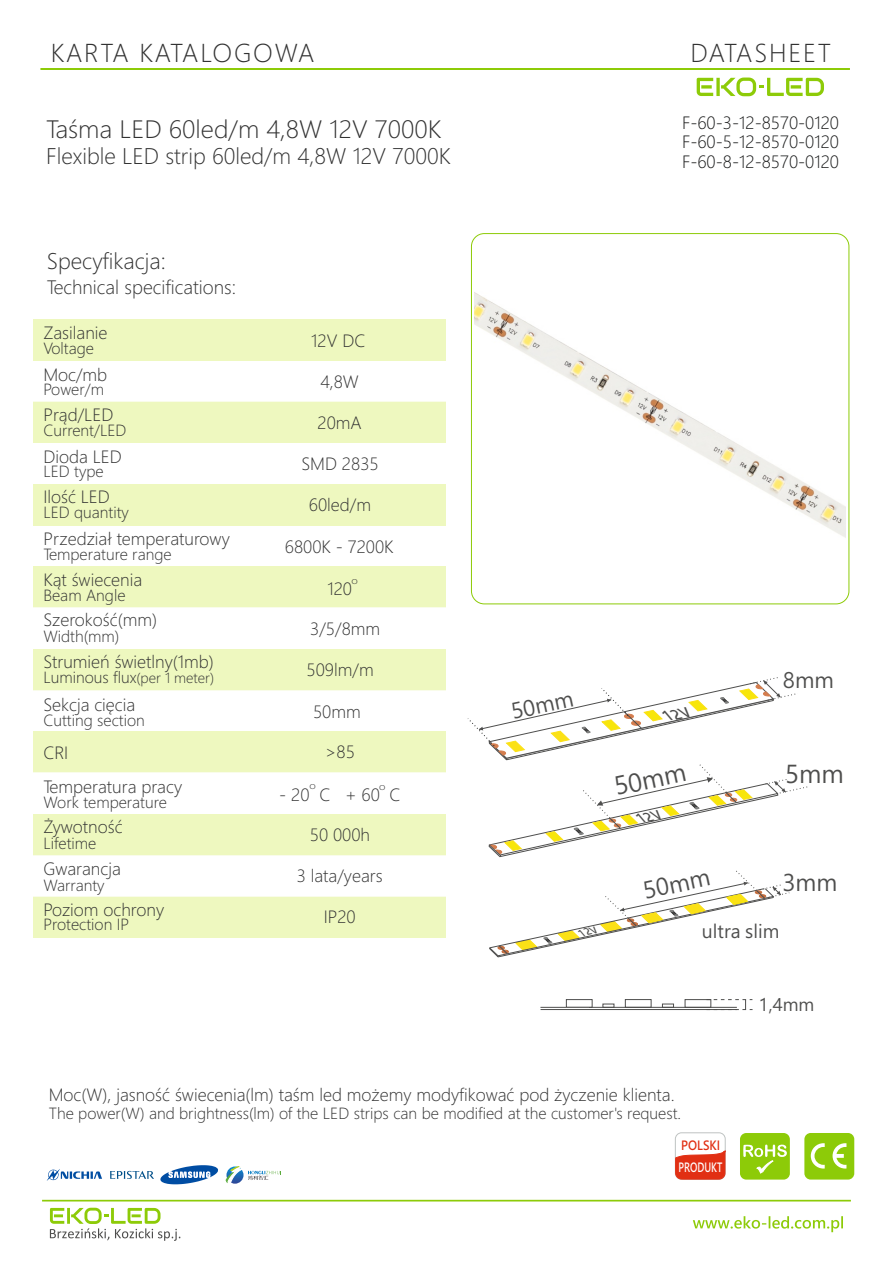
<style>
.page{position:relative;width:893px;height:1263px;background:#fff}
.page>*{position:absolute;margin:0;border:0;box-sizing:border-box;transform-origin:0 0}
.t1{font:24.15px "Microsoft Jheng Hei UI Regular";color:#4e4e4d}
.t2{font:300 24px "Microsoft Ya Hei";letter-spacing:.075em;color:#323232}
.t3{font:300 23.4px "Microsoft Ya Hei";color:#323232}
.t4{font:22.65px "Microsoft Jheng Hei UI Regular";color:#4e4e4d}
.t5{font:300 21px "Microsoft Ya Hei";color:#323232}
.t6{font:21px "Microsoft Jheng Hei UI Regular";color:#4e4e4d}
.t7{font:300 18px "Microsoft Ya Hei";color:#323232}
.t8{font:18px "Microsoft Jheng Hei UI Regular";color:#4e4e4d}
.t9{font:17.1px "Microsoft Jheng Hei UI Regular";color:#4e4e4d}
.t10{font:300 16.5px "Microsoft Ya Hei";color:#323232}
.t11{font:300 16.5px/19.6px "Microsoft Ya Hei";color:#151616;text-align:justify}
.t12{font:300 15px "Microsoft Ya Hei";color:#323232}
.t13{font:12.6px "Microsoft Jheng Hei UI Bold";color:#fff;scale:.72 1}
.t14{font:12.6px "Microsoft Jheng Hei UI Bold";color:#e12f13;scale:.88 1}
.t15{font:300 9px "Microsoft Ya Hei";color:#323232;scale:1.17 1}
.s1{font-size:13.5px}
</style>
<div class="page">
<svg style="left:697px;top:78px;width:127px;height:18px"></svg>
<div style="left:804px;top:1133px;width:50px;height:46px;background:#8dcb08;border-radius:6px"></div>
<svg style="left:811px;top:1143px;width:14px;height:25px"></svg>
<svg style="left:832px;top:1143px;width:14px;height:25px"></svg>
<div style="left:740px;top:1133px;width:50px;height:46px;background:#8dcb08;border-radius:6px"></div>
<div style="left:675px;top:1132px;width:50px;height:47px;background:#fff;border:1px solid #bfc3c2;border-radius:6px"></div>
<svg style="left:743px;top:1144px;width:44px;height:30px"></svg>
<svg style="left:675px;top:1150px;width:51px;height:30px;background:#e4523c"></svg>
<hr style="left:41px;top:68px;width:809px;height:2px;background:#8dcb08">
<div style="left:457px;top:218px;width:407px;height:401px;border:21px solid #fff;border-radius:18px"></div>
<div style="left:471px;top:233px;width:378px;height:371px;border:1px solid #8dcb08;border-radius:13px"></div>
<svg style="left:566px;top:999px;width:26px;height:8px"></svg>
<div style="left:625px;top:999px;width:26px;height:8px;border:1px solid #4e4e4d"></div>
<div style="left:685px;top:999px;width:26px;height:8px;border:1px solid #4e4e4d"></div>
<svg style="left:603px;top:1004px;width:11px;height:3px"></svg>
<svg style="left:662px;top:1004px;width:12px;height:3px"></svg>
<hr style="left:540px;top:1007px;width:197px;height:1px;background:#4e4e4d">
<hr style="left:540px;top:1009px;width:197px;height:1px;background:#4e4e4d">
<svg style="left:706px;top:999px;width:46px;height:11px"></svg>
<img style="left:475px;top:282px;width:371px;height:272px">
<div style="left:34px;top:896px;width:412px;height:41px;background:#eef8bf"></div>
<div style="left:33px;top:567px;width:413px;height:41px;background:#eef8bf"></div>
<div style="left:33px;top:401px;width:413px;height:42px;background:#eef8bf"></div>
<div style="left:33px;top:607px;width:413px;height:42px;background:#fff"></div>
<div style="left:33px;top:649px;width:413px;height:41px;background:#eef8bf"></div>
<div style="left:34px;top:731px;width:412px;height:41px;background:#eef8bf"></div>
<div style="left:34px;top:814px;width:412px;height:41px;background:#eef8bf"></div>
<div style="left:33px;top:360px;width:413px;height:42px;background:#fff"></div>
<div style="left:33px;top:484px;width:413px;height:41px;background:#eef8bf"></div>
<div style="left:33px;top:319px;width:413px;height:41px;background:#eef8bf"></div>
<svg style="left:110px;top:1171px;width:44px;height:8px"></svg>
<svg style="left:47px;top:1169px;width:55px;height:12px"></svg>
<svg style="left:160px;top:1165px;width:58px;height:19px"></svg>
<svg style="left:225px;top:1166px;width:56px;height:18px"></svg>
<hr style="left:42px;top:1200px;width:809px;height:1px;background:#8dcb08">
<svg style="left:50px;top:1208px;width:130px;height:33px"></svg>
<svg style="left:693px;top:1216px;width:150px;height:16px"></svg>
<svg style="left:467px;top:677px;width:341px;height:180px"></svg>
<svg style="left:489px;top:870px;width:301px;height:87px"></svg>
<h2 class="t2" style="left:51px;top:43px;width:265px">KARTA KATALOGOWA</h2>
<h2 class="t2" style="left:690px;top:43px;width:142px">DATASHEET</h2>
<h3 class="t3" style="left:46px;top:119px;width:397px">Taśma LED 60led/m 4,8W 12V 7000K</h3>
<p class="t5" style="left:46px;top:147px;width:406px">Flexible LED strip 60led/m 4,8W 12V 7000K</p>
<p class="t5" style="left:47px;top:252px;width:120px">Specyfikacja:</p>
<p class="t7" style="left:47px;top:279px;width:191px">Technical specifications:</p>
<p class="t10" style="left:43px;top:326px;width:66px">Zasilanie</p>
<p class="t12" style="left:43px;top:341px;width:52px">Voltage</p>
<p class="t10" style="left:43px;top:368px;width:65px">Moc/mb</p>
<p class="t12" style="left:43px;top:383px;width:62px">Power/m</p>
<p class="t10" style="left:311px;top:334px;width:56px">12V DC</p>
<p class="t10" style="left:320px;top:374px;width:40px">4,8W</p>
<p class="t10" style="left:43px;top:408px;width:71px">Prąd/LED</p>
<p class="t10" style="left:318px;top:416px;width:46px">20mA</p>
<p class="t12" style="left:43px;top:424px;width:85px">Current/LED</p>
<p class="t10" style="left:43px;top:449px;width:80px">Dioda LED</p>
<p class="t12" style="left:43px;top:465px;width:62px">LED type</p>
<p class="t10" style="left:43px;top:490px;width:68px">Ilość LED</p>
<p class="t12" style="left:43px;top:506px;width:87px">LED quantity</p>
<p class="t10" style="left:43px;top:532px;width:188px">Przedział temperaturowy</p>
<p class="t12" style="left:43px;top:548px;width:130px">Temperature range</p>
<p class="t10" style="left:43px;top:573px;width:100px">Kąt świecenia</p>
<p class="t12" style="left:43px;top:589px;width:84px">Beam Angle</p>
<p class="t10" style="left:43px;top:613px;width:115px">Szerokość(mm)</p>
<p class="t12" style="left:43px;top:630px;width:78px">Width(mm)</p>
<p class="t10" style="left:43px;top:655px;width:172px">Strumień świetlny(1mb)</p>
<p class="t12" style="left:43px;top:671px;width:172px">Luminous flux<span class="s1">(per 1 meter)</span></p>
<p class="t10" style="left:43px;top:697px;width:94px">Sekcja cięcia</p>
<p class="t12" style="left:43px;top:713px;width:103px">Cutting section</p>
<p class="t10" style="left:43px;top:746px;width:27px">CRI</p>
<p class="t10" style="left:301px;top:457px;width:79px">SMD 2835</p>
<p class="t10" style="left:309px;top:497px;width:64px">60led/m</p>
<p class="t10" style="left:285px;top:539px;width:110px">6800K - 7200K</p>
<p class="t15" style="left:351px;top:577px;width:7px">o</p>
<p class="t10" style="left:327px;top:582px;width:26px">120</p>
<p class="t10" style="left:310px;top:622px;width:71px">3/5/8mm</p>
<p class="t10" style="left:307px;top:663px;width:69px">509lm/m</p>
<p class="t10" style="left:313px;top:704px;width:49px">50mm</p>
<p class="t10" style="left:325px;top:745px;width:31px">&gt;85</p>
<p class="t10" style="left:43px;top:779px;width:140px">Temperatura pracy</p>
<p class="t10" style="left:279px;top:788px;width:123px">- 20 C + 60 C</p>
<p class="t15" style="left:309px;top:782px;width:7px">o</p>
<p class="t15" style="left:379px;top:782px;width:7px">o</p>
<p class="t12" style="left:43px;top:796px;width:125px">Work temperature</p>
<p class="t10" style="left:43px;top:819px;width:81px">Żywotność</p>
<p class="t10" style="left:310px;top:827px;width:62px">50 000h</p>
<p class="t12" style="left:43px;top:879px;width:63px">Warranty</p>
<p class="t12" style="left:43px;top:836px;width:55px">Lifetime</p>
<p class="t10" style="left:43px;top:861px;width:79px">Gwarancja</p>
<p class="t10" style="left:297px;top:869px;width:88px">3 lata/years</p>
<p class="t12" style="left:43px;top:918px;width:87px">Protection IP</p>
<p class="t10" style="left:43px;top:902px;width:122px">Poziom ochrony</p>
<p class="t10" style="left:324px;top:909px;width:34px">IP20</p>
<p class="t11" style="left:682px;top:114px;width:159px">F-60-3-12-8570-0120<br>F-60-5-12-8570-0120<br>F-60-8-12-8570-0120</p>
<p class="t6" style="left:509px;top:701px;width:65px;rotate:-12deg">50mm</p>
<h1 class="t1" style="left:612px;top:774px;width:74px;rotate:-12deg">50mm</h1>
<p class="t6" style="left:783px;top:669px;width:53px">8mm</p>
<h1 class="t1" style="left:785px;top:762px;width:60px">5mm</h1>
<h3 class="t4" style="left:641px;top:879px;width:70px;rotate:-12deg">50mm</h3>
<h3 class="t4" style="left:782px;top:870px;width:56px">3mm</h3>
<p class="t8" style="left:702px;top:922px;width:79px">ultra slim</p>
<p class="t9" style="left:759px;top:996px;width:57px">1,4mm</p>
<p class="t10" style="left:49px;top:1087px;width:627px">Moc(W), jasność świecenia(lm) taśm led możemy modyfikować pod życzenie klienta.</p>
<p class="t12" style="left:49px;top:1107px;width:634px">The power(W) and brightness(lm) of the LED strips can be modified at the customer's request.</p>
<p class="t14" style="left:681px;top:1139px;width:46px">POLSKI</p>
<p class="t13" style="left:678px;top:1160px;width:63px">PRODUKT</p>
</div>
